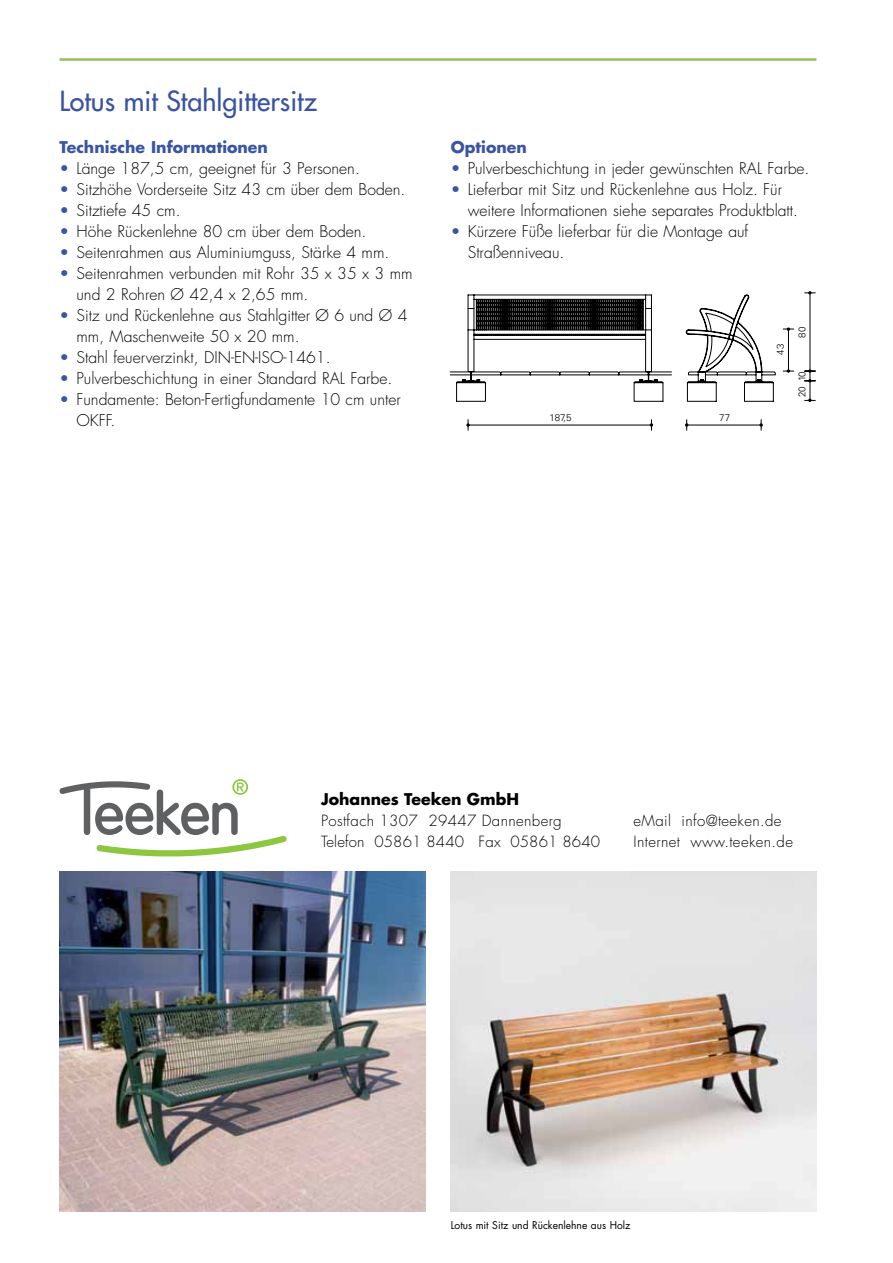
<style>
.page{position:relative;width:893px;height:1263px;background:#fff}
.page>*{position:absolute;margin:0;border:0;box-sizing:border-box;transform-origin:0 0}
.t1{font:27px "Futura";color:#3a54a3}
.t2{font:300 15.75px/21px "Futura";color:#000}
.t3{font:700 15.75px "Futura";color:#3955a3}
.t4{font:700 15.75px "Futura";color:#000}
.t5{font:700 15.75px "Futura";letter-spacing:.005em;color:#3a54a3}
.t6{font:300 15px/21px "Futura";letter-spacing:.025em;color:#000}
.t7{font:10.5px "Futura";color:#000}
.t8{font:300 9.75px "Univers LT Std";color:#000}
.s1{color:#3955a3}
</style>
<div class="page">
<svg style="left:60px;top:779px;width:227px;height:77px"></svg>
<hr style="left:60px;top:58px;width:756px;height:3px;background:#96c158">
<img style="left:60px;top:872px;width:365px;height:340px">
<img style="left:451px;top:872px;width:365px;height:340px">
<svg style="left:685px;top:294px;width:91px;height:108px"></svg>
<hr style="left:687px;top:425px;width:74px;height:1px;background:#000">
<hr style="left:810px;top:293px;width:1px;height:78px;background:#000">
<hr style="left:788px;top:329px;width:1px;height:42px;background:#000">
<svg style="left:451px;top:294px;width:221px;height:108px"></svg>
<hr style="left:469px;top:425px;width:182px;height:1px;background:#000">
<svg style="left:466px;top:420px;width:4px;height:10px"></svg>
<svg style="left:650px;top:420px;width:3px;height:10px"></svg>
<svg style="left:685px;top:420px;width:3px;height:10px"></svg>
<svg style="left:759px;top:420px;width:4px;height:10px"></svg>
<svg style="left:783px;top:328px;width:11px;height:3px"></svg>
<svg style="left:783px;top:369px;width:11px;height:4px"></svg>
<svg style="left:805px;top:291px;width:10px;height:3px"></svg>
<svg style="left:805px;top:369px;width:10px;height:33px"></svg>
<h1 class="t1" style="left:60px;top:83px;width:259px">Lotus mit Stahlgittersitz</h1>
<p class="t3" style="left:60px;top:136px;width:210px">Technische Informationen</p>
<p class="t2" style="left:60px;top:158px;width:302px"><span class="s1">•</span> Länge 187,5 cm, geeignet für 3 Personen.</p>
<p class="t2" style="left:60px;top:179px;width:347px"><span class="s1">•</span> Sitzhöhe Vorderseite Sitz 43 cm über dem Boden.</p>
<p class="t2" style="left:60px;top:200px;width:123px"><span class="s1">•</span> Sitztiefe 45 cm.</p>
<p class="t2" style="left:60px;top:221px;width:308px"><span class="s1">•</span> Höhe Rückenlehne 80 cm über dem Boden.</p>
<p class="t2" style="left:60px;top:242px;width:331px"><span class="s1">•</span> Seitenrahmen aus Aluminiumguss, Stärke 4 mm.</p>
<p class="t2" style="left:77px;top:263px;width:337px;text-indent:-17px"><span class="s1">•</span> Seitenrahmen verbunden mit Rohr 35 x 35 x 3 mm und 2 Rohren Ø 42,4 x 2,65 mm.</p>
<p class="t2" style="left:77px;top:305px;width:332px;text-indent:-17px"><span class="s1">•</span> Sitz und Rückenlehne aus Stahlgitter Ø 6 und Ø 4 mm, Maschenweite 50 x 20 mm.</p>
<p class="t2" style="left:60px;top:347px;width:273px"><span class="s1">•</span> Stahl feuerverzinkt, DIN-EN-ISO-1461.</p>
<p class="t2" style="left:60px;top:368px;width:334px"><span class="s1">•</span> Pulverbeschichtung in einer Standard RAL Farbe.</p>
<p class="t2" style="left:77px;top:389px;width:326px;text-indent:-17px"><span class="s1">•</span> Fundamente: Beton-Fertigfundamente 10 cm unter<br>OKFF.</p>
<p class="t5" style="left:451px;top:136px;width:78px">Optionen</p>
<p class="t2" style="left:451px;top:158px;width:360px"><span class="s1">•</span> Pulverbeschichtung in jeder gewünschten RAL Farbe.</p>
<p class="t2" style="left:468px;top:179px;width:332px;text-indent:-17px"><span class="s1">•</span> Lieferbar mit Sitz und Rückenlehne aus Holz. Für weitere Informationen siehe separates Produktblatt.</p>
<p class="t2" style="left:468px;top:221px;width:282px;text-indent:-17px"><span class="s1">•</span> Kürzere Füße lieferbar für die Montage auf<br>Straßenniveau.</p>
<p class="t8" style="left:550px;top:412px;width:24px">187,5</p>
<p class="t8" style="left:719px;top:412px;width:12px">77</p>
<p class="t8" style="left:775px;top:355px;width:12px;rotate:-90deg">43</p>
<p class="t8" style="left:796px;top:338px;width:12px;rotate:-90deg">80</p>
<p class="t8" style="left:796px;top:381px;width:11px;rotate:-90deg">10</p>
<p class="t8" style="left:796px;top:397px;width:12px;rotate:-90deg">20</p>
<p class="t4" style="left:321px;top:788px;width:200px">Johannes Teeken GmbH</p>
<p class="t6" style="left:321px;top:810px;width:281px">Postfach 1307 29447 Dannenberg<br>Telefon 05861 8440 Fax 05861 8640</p>
<p class="t6" style="left:634px;top:810px;width:161px">eMail info@teeken.de<br>Internet www.teeken.de</p>
<p class="t7" style="left:451px;top:1218px;width:181px">Lotus mit Sitz und Rückenlehne aus Holz</p>
</div>
